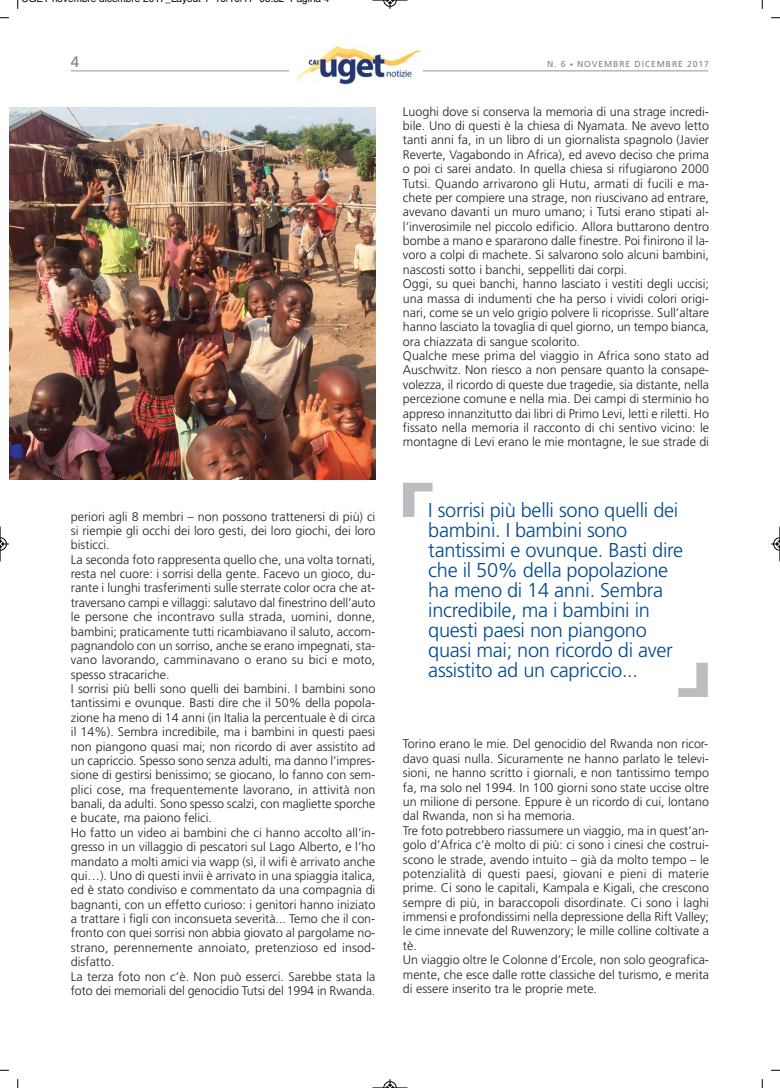
<style>
.page{position:relative;width:780px;height:1088px;background:#fff}
.page>*{position:absolute;margin:0;border:0;box-sizing:border-box;transform-origin:0 0}
.t1{font:300 20px/20px "Frutiger LT Std";letter-spacing:-.015em;color:#004a8f}
.t2{font:15px "Frutiger LT Std";color:#808285}
.t3{font:300 12.5px/14.4px "Frutiger LT Std";color:#231f20}
.t4{font:10px "Helvetica";color:#000}
.t5{font:8.62px "Frutiger LT Std";letter-spacing:.1em;color:#808285}
.s1{font-size:6.88px}
</style>
<div class="page">
<hr style="left:71px;top:71px;width:637px;height:1px;background:#939598">
<div style="left:289px;top:36px;width:134px;height:48px;background:#fff"></div>
<img style="left:296px;top:45px;width:125px;height:39px">
<img style="left:10px;top:108px;width:365px;height:371px">
<svg style="left:403px;top:483px;width:29px;height:34px"></svg>
<svg style="left:678px;top:663px;width:29px;height:34px"></svg>
<svg style="left:17px;top:0;width:2px;height:9px"></svg>
<svg style="left:0;top:17px;width:9px;height:2px"></svg>
<svg style="left:761px;top:0;width:2px;height:9px"></svg>
<svg style="left:771px;top:17px;width:9px;height:2px"></svg>
<svg style="left:17px;top:1079px;width:2px;height:9px"></svg>
<svg style="left:761px;top:1079px;width:2px;height:9px"></svg>
<hr style="left:372px;top:0;width:35px;height:1px;background:#000">
<svg style="left:383px;top:0;width:13px;height:9px"></svg>
<hr style="left:372px;top:1087px;width:35px;height:1px;background:#000">
<svg style="left:383px;top:1079px;width:13px;height:9px"></svg>
<hr style="left:0;top:526px;width:1px;height:35px;background:#000">
<svg style="left:0;top:537px;width:9px;height:14px"></svg>
<hr style="left:779px;top:526px;width:1px;height:35px;background:#000">
<svg style="left:771px;top:537px;width:9px;height:14px"></svg>
<p class="t4" style="left:165px;top:-5px;width:23px">_ y</p>
<p class="t4" style="left:302px;top:-5px;width:7px">g</p>
<p class="t2" style="left:71px;top:53px;width:10px">4</p>
<p class="t5" style="left:547px;top:59px;width:163px">N. 6 <span class="s1">•</span> NOVEMBRE DICEMBRE 2017</p>
<p class="t3" style="left:71px;top:510px;width:306px">periori agli 8 membri – non possono trattenersi di più) ci si riempie gli occhi dei loro gesti, dei loro giochi, dei loro bisticci.<br>La seconda foto rappresenta quello che, una volta tornati, resta nel cuore: i sorrisi della gente. Facevo un gioco, du&shy;rante i lunghi trasferimenti sulle sterrate color ocra che at&shy;traversano campi e villaggi: salutavo dal finestrino dell’auto le persone che incontravo sulla strada, uomini, donne, bambini; praticamente tutti ricambiavano il saluto, accom&shy;pagnandolo con un sorriso, anche se erano impegnati, sta&shy;vano lavorando, camminavano o erano su bici e moto, spesso stracariche.<br>I sorrisi più belli sono quelli dei bambini. I bambini sono tantissimi e ovunque. Basti dire che il 50% della popola&shy;zione ha meno di 14 anni (in Italia la percentuale è di circa il 14%). Sembra incredibile, ma i bambini in questi paesi non piangono quasi mai; non ricordo di aver assistito ad un capriccio. Spesso sono senza adulti, ma danno l’impres&shy;sione di gestirsi benissimo; se giocano, lo fanno con sem&shy;plici cose, ma frequentemente lavorano, in attività non banali, da adulti. Sono spesso scalzi, con magliette sporche e bucate, ma paiono felici.<br>Ho fatto un video ai bambini che ci hanno accolto all’in&shy;gresso in un villaggio di pescatori sul Lago Alberto, e l’ho mandato a molti amici via wapp (sì, il wifi è arrivato anche qui…). Uno di questi invii è arrivato in una spiaggia italica, ed è stato condiviso e commentato da una compagnia di bagnanti, con un effetto curioso: i genitori hanno iniziato a trattare i figli con inconsueta severità... Temo che il con&shy;fronto con quei sorrisi non abbia giovato al pargolame no&shy;strano, perennemente annoiato, pretenzioso ed insod - disfatto.<br>La terza foto non c’è. Non può esserci. Sarebbe stata la foto dei memoriali del genocidio Tutsi del 1994 in Rwanda.</p>
<p class="t3" style="left:403px;top:105px;width:307px">Luoghi dove si conserva la memoria di una strage incredi&shy;bile. Uno di questi è la chiesa di Nyamata. Ne avevo letto tanti anni fa, in un libro di un giornalista spagnolo (Javier Reverte, Vagabondo in Africa), ed avevo deciso che prima o poi ci sarei andato. In quella chiesa si rifugiarono 2000<br>Tutsi. Quando arrivarono gli Hutu, armati di fucili e ma&shy;chete per compiere una strage, non riuscivano ad entrare, avevano davanti un muro umano; i Tutsi erano stipati al&shy;l’inverosimile nel piccolo edificio. Allora buttarono dentro bombe a mano e spararono dalle finestre. Poi finirono il la&shy;voro a colpi di machete. Si salvarono solo alcuni bambini, nascosti sotto i banchi, seppelliti dai corpi.<br>Oggi, su quei banchi, hanno lasciato i vestiti degli uccisi; una massa di indumenti che ha perso i vividi colori origi&shy;nari, come se un velo grigio polvere li ricoprisse. Sull’altare hanno lasciato la tovaglia di quel giorno, un tempo bianca, ora chiazzata di sangue scolorito.<br>Qualche mese prima del viaggio in Africa sono stato ad Auschwitz. Non riesco a non pensare quanto la consape&shy;volezza, il ricordo di queste due tragedie, sia distante, nella percezione comune e nella mia. Dei campi di sterminio ho appreso innanzitutto dai libri di Primo Levi, letti e riletti. Ho fissato nella memoria il racconto di chi sentivo vicino: le montagne di Levi erano le mie montagne, le sue strade di</p>
<p class="t1" style="left:428px;top:502px;width:256px">I sorrisi più belli sono quelli dei bambini. I bambini sono tantissimi e ovunque. Basti dire che il 50% della popolazione ha meno di 14 anni. Sembra incredibile, ma i bambini in questi paesi non piangono quasi mai; non ricordo di aver assistito ad un capriccio...</p>
<p class="t3" style="left:403px;top:738px;width:307px">Torino erano le mie. Del genocidio del Rwanda non ricor&shy;davo quasi nulla. Sicuramente ne hanno parlato le televi&shy;sioni, ne hanno scritto i giornali, e non tantissimo tempo fa, ma solo nel 1994. In 100 giorni sono state uccise oltre un milione di persone. Eppure è un ricordo di cui, lontano dal Rwanda, non si ha memoria.<br>Tre foto potrebbero riassumere un viaggio, ma in quest’an&shy;golo d’Africa c’è molto di più: ci sono i cinesi che costrui&shy;scono le strade, avendo intuito – già da molto tempo – le potenzialità di questi paesi, giovani e pieni di materie prime. Ci sono le capitali, Kampala e Kigali, che crescono sempre di più, in baraccopoli disordinate. Ci sono i laghi immensi e profondissimi nella depressione della Rift Valley; le cime innevate del Ruwenzory; le mille colline coltivate a tè.<br>Un viaggio oltre le Colonne d’Ercole, non solo geografica&shy;mente, che esce dalle rotte classiche del turismo, e merita di essere inserito tra le proprie mete.</p>
</div>
